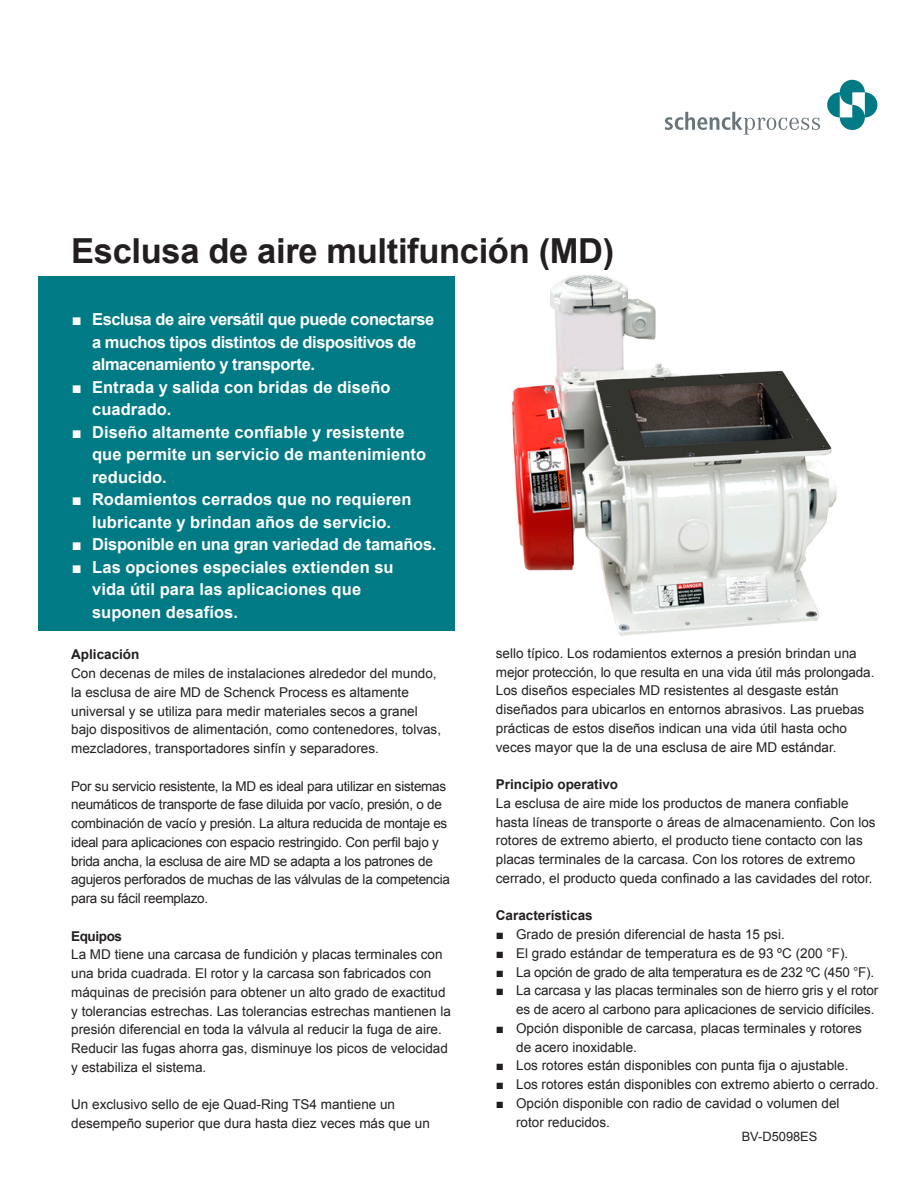
<style>
.page{position:relative;width:918px;height:1188px;background:#fff}
.page>*{position:absolute;margin:0;border:0;box-sizing:border-box;transform-origin:0 0}
.t1{font:700 34.5px "Arial";letter-spacing:-.01em;color:#231f20}
.t2{font:700 16.5px/22.5px "Arial";letter-spacing:.005em;color:#fff}
.t3{font:700 16.5px/22.5px "Arial";letter-spacing:-.025em;color:#fff}
.t4{font:700 16.5px "Arial";letter-spacing:-.015em;color:#fff}
.t5{font:13.5px/18.8px "Arial";color:#231f20}
.t6{font:13.5px/18.8px "Arial";letter-spacing:-.02em;color:#231f20}
.t7{font:700 13.5px "Arial";color:#231f20}
.t8{font:700 13.5px "Arial";letter-spacing:-.03em;color:#231f20}
.t9{font:12.9px "Arial";color:#231f20}
</style>
<div class="page">
<svg style="left:827px;top:80px;width:50px;height:50px"></svg>
<svg style="left:665px;top:112px;width:155px;height:23px"></svg>
<img style="left:512px;top:274px;width:325px;height:362px">
<div style="left:38px;top:277px;width:417px;height:354px;background:#007b85"></div>
<p class="t1" style="left:71px;top:228px;width:544px">Esclusa de aire multifunción (MD)</p>
<p class="t3" style="left:92px;top:309px;width:344px;text-indent:-20px">■ Esclusa de aire versátil que puede conectarse a muchos tipos distintos de dispositivos de almacenamiento y transporte.</p>
<p class="t2" style="left:92px;top:376px;width:300px;text-indent:-20px">■ Entrada y salida con bridas de diseño cuadrado.</p>
<p class="t2" style="left:92px;top:421px;width:336px;text-indent:-20px">■ Diseño altamente confiable y resistente que permite un servicio de mantenimiento reducido.</p>
<p class="t2" style="left:72px;top:489px;width:341px;text-align:center">■ Rodamientos cerrados que no requieren lubricante y brindan años de servicio.</p>
<p class="t4" style="left:72px;top:534px;width:366px">■ Disponible en una gran variedad de tamaños.</p>
<p class="t2" style="left:92px;top:556px;width:303px;text-indent:-20px">■ Las opciones especiales extienden su vida útil para las aplicaciones que suponen desafíos.</p>
<p class="t7" style="left:71px;top:646px;width:70px">Aplicación</p>
<p class="t5" style="left:71px;top:664px;width:367px">Con decenas de miles de instalaciones alrededor del mundo,</p>
<p class="t5" style="left:71px;top:683px;width:339px">la esclusa de aire MD de Schenck Process es altamente</p>
<p class="t5" style="left:71px;top:702px;width:348px">universal y se utiliza para medir materiales secos a granel</p>
<p class="t5" style="left:71px;top:720px;width:371px">bajo dispositivos de alimentación, como contenedores, tolvas, mezcladores, transportadores sinfín y separadores.</p>
<p class="t6" style="left:71px;top:777px;width:380px">Por su servicio resistente, la MD es ideal para utilizar en sistemas neumáticos de transporte de fase diluida por vacío, presión, o de combinación de vacío y presión. La altura reducida de montaje es ideal para aplicaciones con espacio restringido. Con perfil bajo y brida ancha, la esclusa de aire MD se adapta a los patrones de agujeros perforados de muchas de las válvulas de la competencia para su fácil reemplazo.</p>
<p class="t8" style="left:71px;top:927px;width:52px">Equipos</p>
<p class="t5" style="left:71px;top:945px;width:381px">La MD tiene una carcasa de fundición y placas terminales con una brida cuadrada. El rotor y la carcasa son fabricados con máquinas de precisión para obtener un alto grado de exactitud y tolerancias estrechas. Las tolerancias estrechas mantienen la presión diferencial en toda la válvula al reducir la fuga de aire.<br>Reducir las fugas ahorra gas, disminuye los picos de velocidad y estabiliza el sistema.</p>
<p class="t5" style="left:71px;top:1095px;width:325px">Un exclusivo sello de eje Quad-Ring TS4 mantiene un</p>
<p class="t5" style="left:71px;top:1114px;width:360px">desempeño superior que dura hasta diez veces más que un</p>
<p class="t5" style="left:496px;top:644px;width:380px">sello típico. Los rodamientos externos a presión brindan una mejor protección, lo que resulta en una vida útil más prolongada.<br>Los diseños especiales MD resistentes al desgaste están diseñados para ubicarlos en entornos abrasivos. Las pruebas prácticas de estos diseños indican una vida útil hasta ocho veces mayor que la de una esclusa de aire MD estándar.</p>
<p class="t7" style="left:496px;top:775px;width:124px">Principio operativo</p>
<p class="t5" style="left:496px;top:794px;width:381px">La esclusa de aire mide los productos de manera confiable hasta líneas de transporte o áreas de almacenamiento. Con los rotores de extremo abierto, el producto tiene contacto con las placas terminales de la carcasa. Con los rotores de extremo cerrado, el producto queda confinado a las cavidades del rotor.</p>
<p class="t7" style="left:496px;top:907px;width:98px">Características</p>
<p class="t5" style="left:496px;top:925px;width:290px">■ Grado de presión diferencial de hasta 15 psi.</p>
<p class="t5" style="left:496px;top:944px;width:354px">■ El grado estándar de temperatura es de 93 ºC (200 °F).</p>
<p class="t6" style="left:496px;top:963px;width:380px">■ La opción de grado de alta temperatura es de 232 ºC (450 °F).</p>
<p class="t5" style="left:496px;top:981px;width:384px;text-align:right">■ La carcasa y las placas terminales son de hierro gris y el rotor es de acero al carbono para aplicaciones de servicio difíciles.</p>
<p class="t5" style="left:516px;top:1019px;width:347px;text-indent:-20px">■ Opción disponible de carcasa, placas terminales y rotores de acero inoxidable.</p>
<p class="t5" style="left:496px;top:1056px;width:354px">■ Los rotores están disponibles con punta fija o ajustable.</p>
<p class="t5" style="left:496px;top:1075px;width:384px">■ Los rotores están disponibles con extremo abierto o cerrado.</p>
<p class="t5" style="left:516px;top:1094px;width:325px;text-indent:-20px">■ Opción disponible con radio de cavidad o volumen del rotor reducidos.</p>
<p class="t9" style="left:742px;top:1128px;width:77px">BV-D5098ES</p>
</div>
